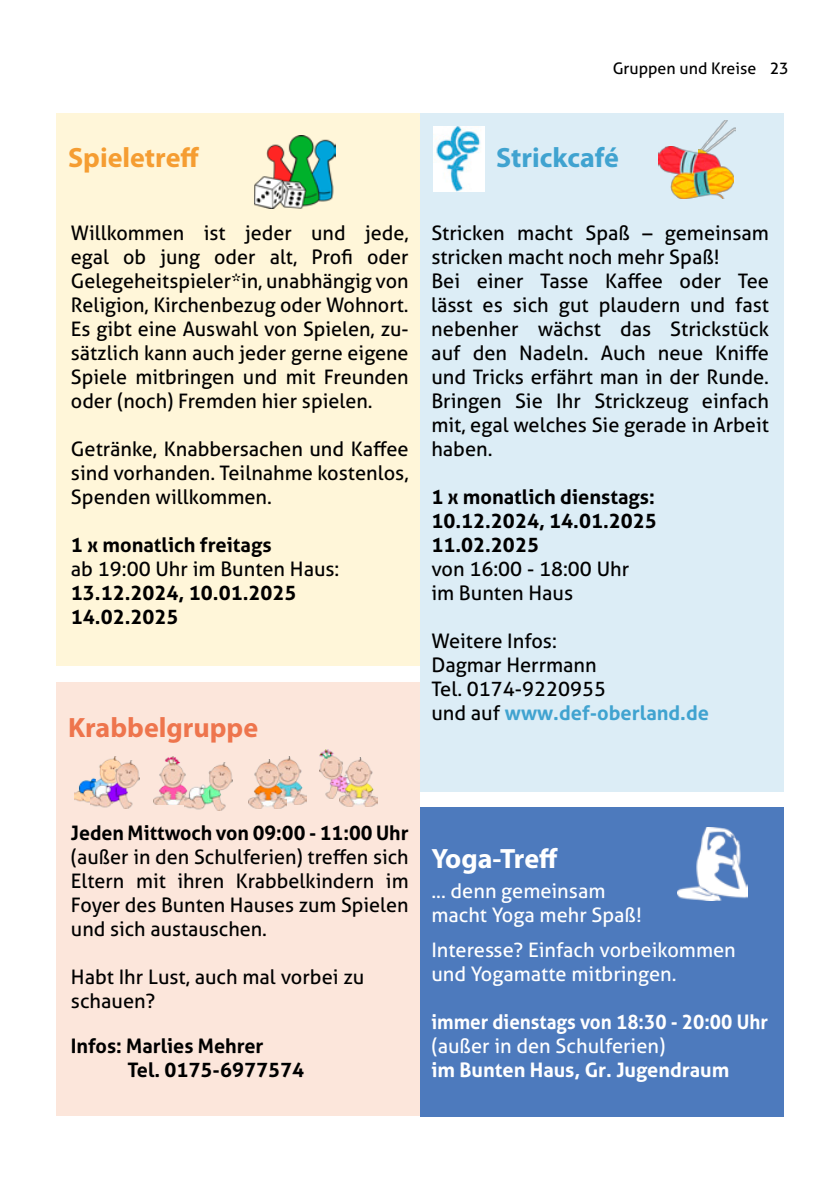
<style>
.page{position:relative;width:840px;height:1191px;background:#fff}
.page>*{position:absolute;margin:0;border:0;box-sizing:border-box;transform-origin:0 0}
.t1{font:700 28px "Myriad Pro";color:#ee754d}
.t2{font:700 28px "Myriad Pro";color:#f59d32}
.t3{font:700 28px "Myriad Pro";color:#40a3d0}
.t4{font:700 28px "Myriad Pro";letter-spacing:-.005em;color:#fff}
.t5{font:20px/24px "Aller";color:#000}
.t6{font:700 20px/24px "Aller";color:#000}
.t7{font:20px/24px "Aller";color:#fff}
.t8{font:700 20px "Aller";color:#fff;scale:.94 1}
.t9{font:700 20px "Aller";color:#fff}
.t10{font:16px "Aller";color:#000}
.s1{font-weight:700;color:#40a3d0}
</style>
<div class="page">
<div style="left:420px;top:113px;width:362px;height:679px;background:#dcedf6"></div>
<img style="left:703px;top:120px;width:32px;height:63px">
<img style="left:658px;top:146px;width:75px;height:52px">
<img style="left:433px;top:127px;width:51px;height:64px">
<div style="left:57px;top:113px;width:363px;height:553px;background:#fff6d9"></div>
<div style="left:57px;top:682px;width:363px;height:434px;background:#fce6db"></div>
<img style="left:319px;top:750px;width:20px;height:48px">
<img style="left:153px;top:756px;width:31px;height:49px">
<img style="left:75px;top:756px;width:42px;height:47px">
<img style="left:90px;top:760px;width:49px;height:48px">
<img style="left:286px;top:756px;width:20px;height:49px">
<img style="left:248px;top:759px;width:38px;height:49px">
<img style="left:339px;top:757px;width:39px;height:49px">
<img style="left:184px;top:762px;width:48px;height:48px">
<div style="left:420px;top:807px;width:362px;height:309px;background:#4d7abd"></div>
<img style="left:254px;top:136px;width:81px;height:72px">
<img style="left:677px;top:827px;width:70px;height:73px">
<p class="t10" style="left:612px;top:59px;width:178px">Gruppen und Kreise 23</p>
<h1 class="t2" style="left:68px;top:140px;width:132px">Spieletreff</h1>
<p class="t5" style="left:71px;top:221px;width:339px;text-align:justify">Willkommen ist jeder und jede, egal ob jung oder alt, Profi oder Gelegeheitspieler*in, unabhängig von Religion, Kirchenbezug oder Wohnort.<br>Es gibt eine Auswahl von Spielen, zu&shy;sätzlich kann auch jeder gerne eigene Spiele mitbringen und mit Freunden oder (noch) Fremden hier spielen.</p>
<p class="t5" style="left:71px;top:437px;width:339px;text-align:justify">Getränke, Knabbersachen und Kaffee sind vorhanden. Teilnahme kostenlos, Spenden willkommen.</p>
<p class="t6" style="left:71px;top:533px;width:202px">1 x monatlich freitags</p>
<p class="t5" style="left:71px;top:557px;width:270px">ab 19:00 Uhr im Bunten Haus:</p>
<p class="t6" style="left:71px;top:581px;width:227px">13.12.2024, 10.01.2025<br>14.02.2025</p>
<h1 class="t1" style="left:68px;top:709px;width:191px">Krabbelgruppe</h1>
<h1 class="t3" style="left:496px;top:140px;width:124px">Strickcafé</h1>
<p class="t5" style="left:431px;top:221px;width:339px">Stricken macht Spaß – gemeinsam stricken macht noch mehr Spaß!<br>Bei einer Tasse Kaffee oder Tee lässt es sich gut plaudern und fast nebenher wächst das Strickstück auf den Nadeln. Auch neue Kniffe und Tricks erfährt man in der Runde.<br>Bringen Sie Ihr Strickzeug einfach mit, egal welches Sie gerade in Arbeit haben.</p>
<p class="t6" style="left:431px;top:485px;width:227px;text-align:justify">1 x monatlich dienstags:<br>10.12.2024, 14.01.2025<br>11.02.2025</p>
<p class="t5" style="left:431px;top:557px;width:199px">von 16:00 - 18:00 Uhr im Bunten Haus</p>
<p class="t5" style="left:431px;top:629px;width:279px">Weitere Infos:<br>Dagmar Herrmann<br>Tel. 0174-9220955<br>und auf <span class="s1">www.def-oberland.de</span></p>
<p class="t6" style="left:71px;top:821px;width:339px">Jeden Mittwoch von 09:00 - 11:00 Uhr</p>
<p class="t5" style="left:71px;top:845px;width:339px;text-align:justify">(außer in den Schulferien) treffen sich Eltern mit ihren Krabbelkindern im Foyer des Bunten Hauses zum Spielen und sich austauschen.</p>
<p class="t5" style="left:71px;top:965px;width:295px">Habt Ihr Lust, auch mal vorbei zu schauen?</p>
<p class="t6" style="left:127px;top:1033px;width:178px;text-indent:-57px">Infos: Marlies Mehrer<br>Tel. 0175-6977574</p>
<h1 class="t4" style="left:431px;top:840px;width:128px">Yoga-Treff</h1>
<p class="t7" style="left:431px;top:878px;width:212px">... denn gemeinsam macht Yoga mehr Spaß!</p>
<p class="t7" style="left:431px;top:937px;width:306px">Interesse? Einfach vorbeikommen und Yogamatte mitbringen.</p>
<p class="t8" style="left:431px;top:1009px;width:359px">immer dienstags von 18:30 - 20:00 Uhr</p>
<p class="t7" style="left:431px;top:1033px;width:235px">(außer in den Schulferien)</p>
<p class="t9" style="left:431px;top:1057px;width:299px">im Bunten Haus, Gr. Jugendraum</p>
</div>
